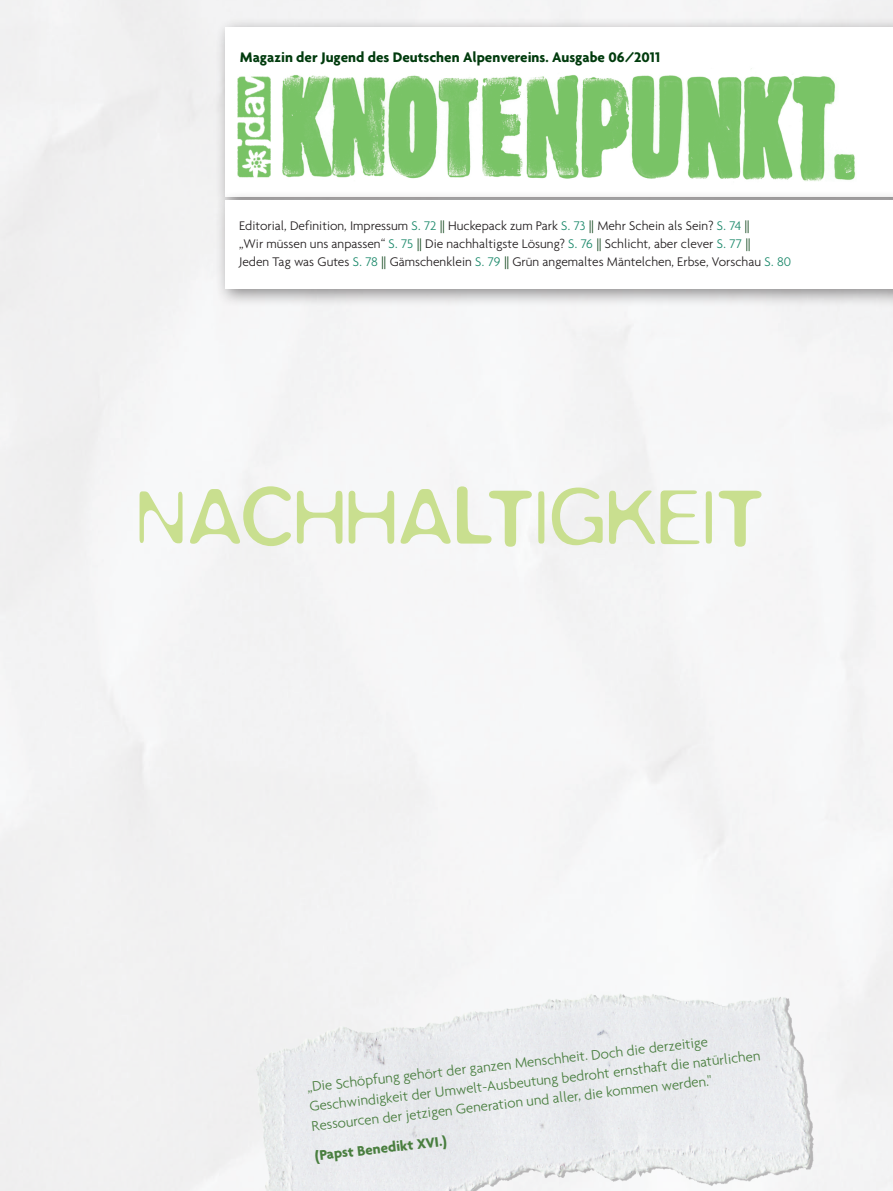
<style>
.page{position:relative;width:893px;height:1191px;background:#fff}
.page>*{position:absolute;margin:0;border:0;box-sizing:border-box;transform-origin:0 0}
.t1{font:300 87.3px "Blur";color:#c9df8f}
.t2{font:300 15px/19.5px "Agenda";color:#497e3f}
.t3{font:700 15px "Agenda";color:#003b0d}
.t4{font:700 15px "Agenda";color:#497e3f}
.t5{font:300 13.5px/18px "Agenda";color:#231f20}
.s1{color:#1c896b}
.s2{color:#003b0d}
</style>
<div class="page">
<img style="left:243px;top:967px;width:580px;height:224px">
<div style="left:215px;top:18px;width:678px;height:197px;background:#231f20;opacity:.5"></div>
<div style="left:225px;top:27px;width:668px;height:169px;background:#fff"></div>
<img style="left:217px;top:60px;width:639px;height:131px">
<div style="left:215px;top:191px;width:678px;height:116px;background:#231f20;opacity:.5"></div>
<div style="left:225px;top:201px;width:668px;height:88px;background:#fff"></div>
<p class="t3" style="left:240px;top:48px;width:422px">Magazin der Jugend des Deutschen Alpenvereins. Ausgabe 06/2011</p>
<p class="t5" style="left:239px;top:216px;width:554px">Editorial, Definition, Impressum <span class="s1">S. 72</span> <span class="s2">||</span> Huckepack zum Park <span class="s1">S. 73</span> <span class="s2">||</span> Mehr Schein als Sein? <span class="s1">S. 74</span> <span class="s2">||<br></span>„Wir müssen uns anpassen“ <span class="s1">S. 75</span> <span class="s2">||</span> Die nachhaltigste Lösung? <span class="s1">S. 76</span> <span class="s2">||</span> Schlicht, aber clever <span class="s1">S. 77</span> <span class="s2">||<br></span>Jeden Tag was Gutes <span class="s1">S. 78</span> <span class="s2">||</span> Gämschenklein <span class="s1">S. 79</span> <span class="s2">||</span> Grün angemaltes Mäntelchen, Erbse, Vorschau <span class="s1">S. 80</span></p>
<h1 class="t1" style="left:135px;top:468px;width:630px">NACHHALTIGKEIT</h1>
<p class="t2" style="left:306px;top:1075px;width:455px;rotate:-6deg">„Die Schöpfung gehört der ganzen Menschheit. Doch die derzeitige<br>Geschwindigkeit der Umwelt-Ausbeutung bedroht ernsthaft die natürlichen<br>Ressourcen der jetzigen Generation und aller, die kommen werden."</p>
<p class="t4" style="left:314px;top:1146px;width:134px;rotate:-6deg">(Papst Benedikt XVI.)</p>
</div>
